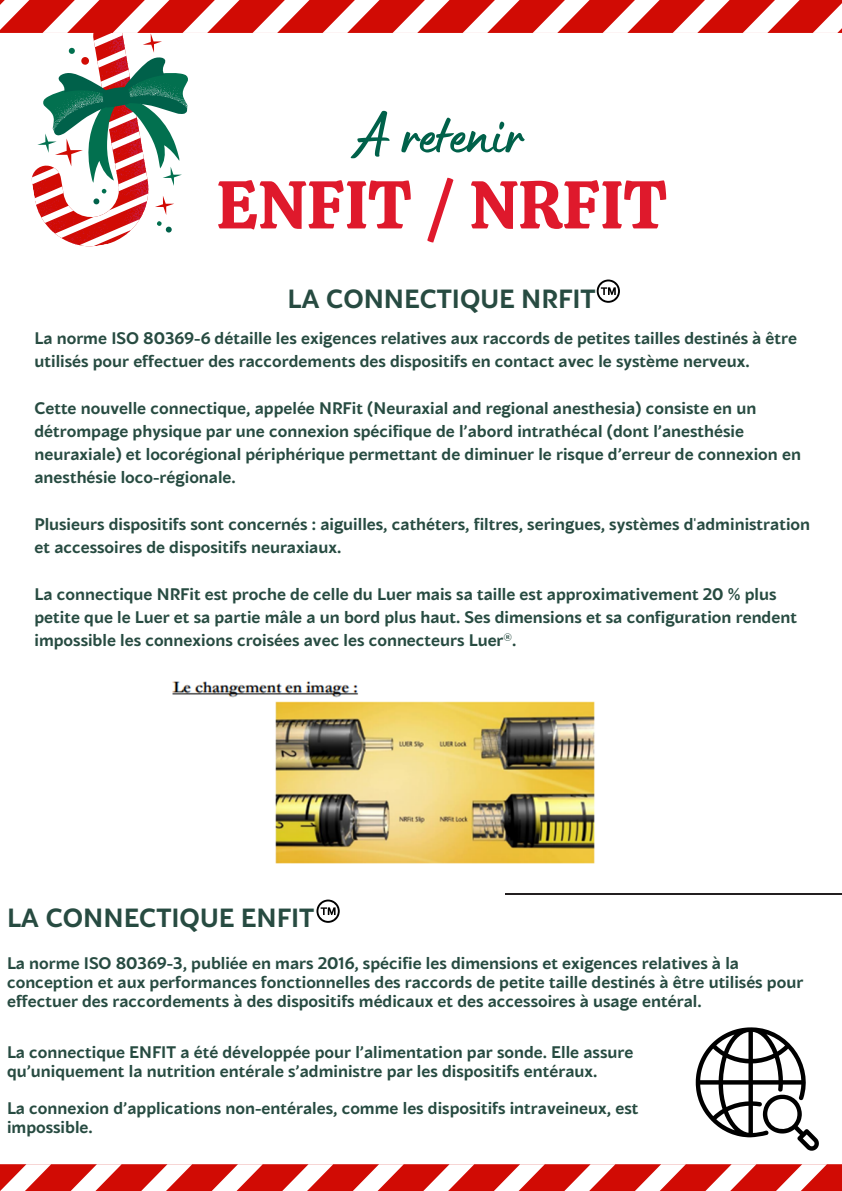
<style>
.page{position:relative;width:842px;height:1191px;background:#fff}
.page>*{position:absolute;margin:0;border:0;box-sizing:border-box;transform-origin:0 0}
.t1{font:67.5px "Calistoga";color:#df192c}
.t2{font:60.9px "Lumios Marker";color:#00614a}
.t3{font:700 26.2px "Blacker Sans Pro";color:#274b41}
.t4{font:700 16.7px/23.2px "Blacker Sans Pro";color:#274b41}
</style>
<div class="page">
<svg style="left:0;top:1164px;width:842px;height:26px"></svg>
<svg style="left:0;top:0;width:842px;height:247px"></svg>
<img style="left:172px;top:681px;width:423px;height:183px">
<hr style="left:505px;top:893px;width:336px;height:1px;background:#231f20">
<svg style="left:597px;top:279px;width:23px;height:24px"></svg>
<svg style="left:316px;top:899px;width:24px;height:23px"></svg>
<svg style="left:696px;top:1027px;width:123px;height:123px"></svg>
<p class="t2" style="left:360px;top:115px;width:165px">A retenir</p>
<p class="t1" style="left:216px;top:161px;width:452px">ENFIT / NRFIT</p>
<p class="t3" style="left:287px;top:282px;width:310px">LA CONNECTIQUE NRFIT</p>
<p class="t4" style="left:35px;top:326px;width:764px">La norme ISO 80369-6 détaille les exigences relatives aux raccords de petites tailles destinés à être utilisés pour effectuer des raccordements des dispositifs en contact avec le système nerveux.</p>
<p class="t4" style="left:35px;top:395px;width:768px">Cette nouvelle connectique, appelée NRFit (Neuraxial and regional anesthesia) consiste en un détrompage physique par une connexion spécifique de l’abord intrathécal (dont l’anesthésie neuraxiale) et locorégional périphérique permettant de diminuer le risque d’erreur de connexion en anesthésie loco-régionale.</p>
<p class="t4" style="left:35px;top:512px;width:777px">Plusieurs dispositifs sont concernés : aiguilles, cathéters, filtres, seringues, systèmes d'administration et accessoires de dispositifs neuraxiaux.</p>
<p class="t4" style="left:35px;top:581px;width:764px">La connectique NRFit est proche de celle du Luer mais sa taille est approximativement 20 % plus petite que le Luer et sa partie mâle a un bord plus haut. Ses dimensions et sa configuration rendent impossible les connexions croisées avec les connecteurs Luer®.</p>
<p class="t3" style="left:7px;top:901px;width:309px">LA CONNECTIQUE ENFIT</p>
<p class="t4" style="left:7px;top:953px;width:798px;line-height:18.7px">La norme ISO 80369-3, publiée en mars 2016, spécifie les dimensions et exigences relatives à la conception et aux performances fonctionnelles des raccords de petite taille destinés à être utilisés pour effectuer des raccordements à des dispositifs médicaux et des accessoires à usage entéral.</p>
<p class="t4" style="left:7px;top:1041px;width:628px;line-height:18.7px">La connectique ENFIT a été développée pour l’alimentation par sonde. Elle assure qu’uniquement la nutrition entérale s’administre par les dispositifs entéraux.</p>
<p class="t4" style="left:7px;top:1098px;width:633px;line-height:18.7px">La connexion d’applications non-entérales, comme les dispositifs intraveineux, est impossible.</p>
</div>
